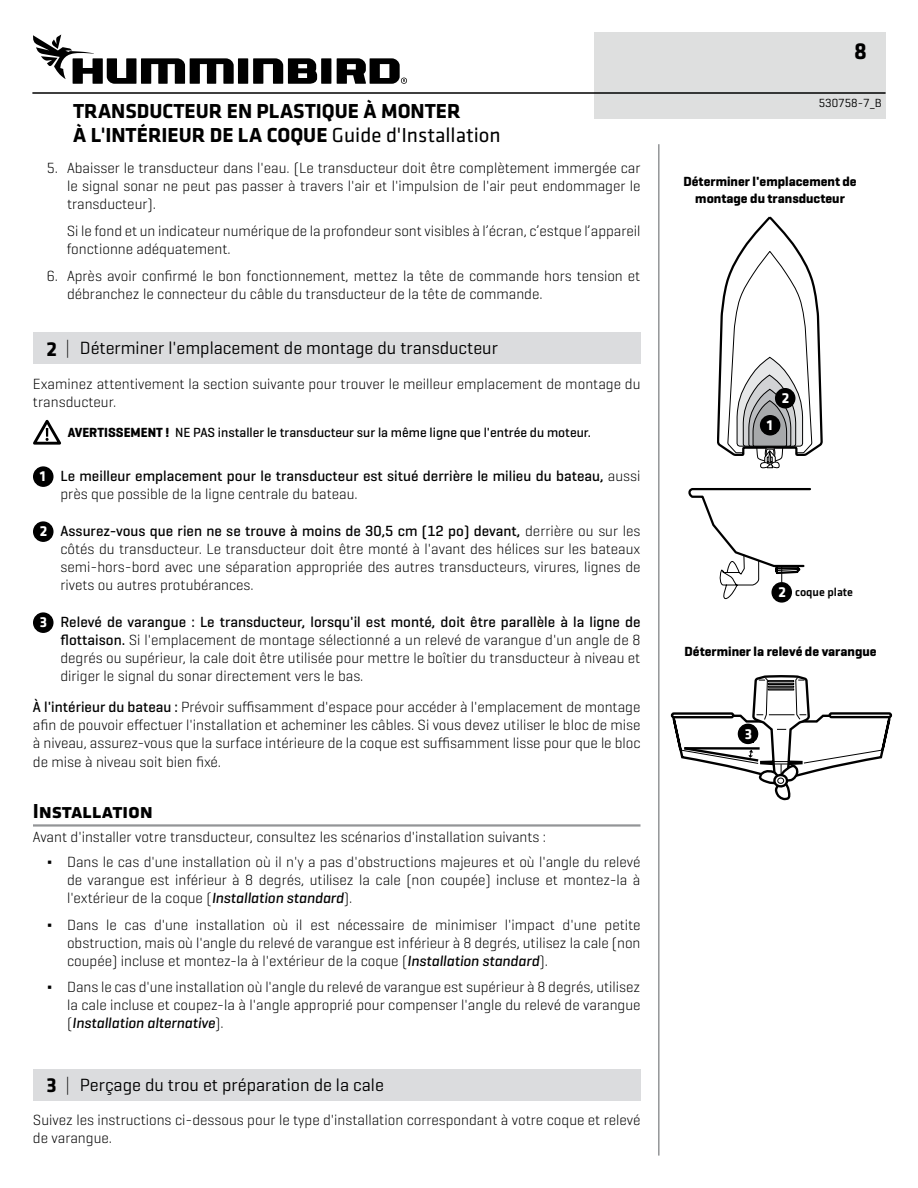
<style>
.page{position:relative;width:918px;height:1188px;background:#fff}
.page>*{position:absolute;margin:0;border:0;box-sizing:border-box;transform-origin:0 0}
.t1{font:700 24px "Klavika";color:#000}
.t2{font:700 21px/23.7px "Klavika";color:#000}
.t3{font:18px "Geogrotesque";color:#000}
.t4{font:300 15px/18px "Geogrotesque";color:#000;text-align:justify}
.t5{font:500 15px/18px "Geogrotesque";color:#000}
.t6{font:700 15px "Klavika";color:#fff}
.t7{font:500 13.5px "Geogrotesque";color:#000}
.t8{font:700 13.5px/16.2px "Geogrotesque";color:#000;text-align:center}
.t9{font:12px "Geogrotesque";color:#000}
.t10{font:500 12px "Klavika";color:#000}
.s1{font-weight:400}
.s2{font-family:"Klavika";font-weight:700;font-size:21px}
.s3{font-family:"Klavika";font-weight:300}
.s4{font-weight:700}
.s5{font-family:"Klavika";font-weight:700;color:#fff}
.s6{font-weight:300}
.s7{font-weight:500}
.s8{font-weight:500;font-style:italic}
</style>
<div class="page">
<div style="left:594px;top:32px;width:292px;height:87px;background:#dedfdf"></div>
<hr style="left:32px;top:92px;width:854px;height:2px;background:#000">
<div style="left:238px;top:58px;width:10px;height:26px;background:#000"></div>
<div style="left:321px;top:58px;width:10px;height:26px;background:#000"></div>
<svg style="left:337px;top:58px;width:70px;height:26px"></svg>
<svg style="left:253px;top:58px;width:64px;height:26px"></svg>
<svg style="left:33px;top:35px;width:201px;height:49px"></svg>
<hr style="left:658px;top:144px;width:2px;height:1012px;background:#939597">
<div style="left:33px;top:332px;width:607px;height:32px;background:#dbdcde"></div>
<hr style="left:33px;top:824px;width:607px;height:3px;background:#939597">
<div style="left:33px;top:1069px;width:607px;height:31px;background:#dbdcde"></div>
<svg style="left:33px;top:420px;width:28px;height:25px"></svg>
<div style="left:34px;top:467px;width:19px;height:19px;background:#000;border-radius:50%"></div>
<div style="left:33px;top:466px;width:21px;height:21px;border:1px solid #000;border-radius:50%"></div>
<div style="left:40px;top:472px;width:9px;height:13px;background:#000"></div>
<div style="left:34px;top:522px;width:19px;height:19px;background:#000;border-radius:50%"></div>
<div style="left:33px;top:521px;width:21px;height:21px;border:1px solid #000;border-radius:50%"></div>
<div style="left:40px;top:527px;width:9px;height:13px;background:#000"></div>
<div style="left:34px;top:613px;width:19px;height:19px;background:#000;border-radius:50%"></div>
<div style="left:33px;top:612px;width:21px;height:21px;border:1px solid #000;border-radius:50%"></div>
<div style="left:40px;top:618px;width:9px;height:13px;background:#000"></div>
<svg style="left:717px;top:217px;width:105px;height:251px"></svg>
<div style="left:761px;top:416px;width:19px;height:19px;background:#000;border-radius:50%"></div>
<div style="left:760px;top:415px;width:20px;height:21px;border:1px solid #000;border-radius:50%"></div>
<div style="left:767px;top:420px;width:8px;height:14px;background:#000"></div>
<div style="left:776px;top:389px;width:19px;height:19px;background:#000;border-radius:50%"></div>
<div style="left:775px;top:388px;width:20px;height:21px;border:1px solid #000;border-radius:50%"></div>
<div style="left:782px;top:393px;width:9px;height:14px;background:#000"></div>
<div style="left:772px;top:583px;width:19px;height:19px;background:#000;border-radius:50%"></div>
<div style="left:771px;top:582px;width:21px;height:21px;border:1px solid #000;border-radius:50%"></div>
<div style="left:778px;top:587px;width:9px;height:14px;background:#000"></div>
<svg style="left:688px;top:488px;width:123px;height:111px"></svg>
<svg style="left:670px;top:675px;width:222px;height:125px"></svg>
<div style="left:739px;top:724px;width:19px;height:19px;background:#000;border-radius:50%"></div>
<div style="left:738px;top:724px;width:20px;height:20px;border:1px solid #000;border-radius:50%"></div>
<div style="left:745px;top:729px;width:8px;height:13px;background:#000"></div>
<h2 class="t2" style="left:73px;top:98px;width:429px">TRANSDUCTEUR EN PLASTIQUE À MONTER<br>À L'INTÉRIEUR DE LA COQUE <span class="s1">Guide d'Installation</span></h2>
<p class="t4" style="left:67px;top:160px;width:575px;text-indent:-20px">5. Abaisser le transducteur dans l'eau. (Le transducteur doit être complètement immergée car le signal sonar ne peut pas passer à travers l'air et l'impulsion de l'air peut endommager le transducteur).</p>
<p class="t4" style="left:67px;top:223px;width:575px">Si le fond et un indicateur numérique de la profondeur sont visibles à l’écran, c’estque l’appareil fonctionne adéquatement.</p>
<p class="t4" style="left:67px;top:268px;width:575px;text-indent:-20px">6. Après avoir confirmé le bon fonctionnement, mettez la tête de commande hors tension et débranchez le connecteur du câble du transducteur de la tête de commande.</p>
<p class="t3" style="left:46px;top:342px;width:453px"><span class="s2">2</span> <span class="s3">|</span> Déterminer l'emplacement de montage du transducteur</p>
<p class="t4" style="left:33px;top:375px;width:609px;line-height:18.9px">Examinez attentivement la section suivante pour trouver le meilleur emplacement de montage du transducteur.</p>
<p class="t7" style="left:68px;top:425px;width:525px"><span class="s4">AVERTISSEMENT !</span> NE PAS installer le transducteur sur la même ligne que l'entrée du moteur.</p>
<p class="t5" style="left:60px;top:467px;width:582px;text-indent:-21px"><span class="s5">1</span> Le meilleur emplacement pour le transducteur est situé derrière le milieu du bateau, <span class="s6">aussi près que possible de la ligne centrale du bateau.</span></p>
<p class="t4" style="left:60px;top:523px;width:582px;text-indent:-21px"><span class="s5">2</span> <span class="s7">Assurez-vous que rien ne se trouve à moins de 30,5 cm (12 po) devant,</span> derrière ou sur les côtés du transducteur. Le transducteur doit être monté à l'avant des hélices sur les bateaux semi-hors-bord avec une séparation appropriée des autres transducteurs, virures, lignes de rivets ou autres protubérances.</p>
<p class="t4" style="left:60px;top:614px;width:582px;text-indent:-21px"><span class="s5">3</span> <span class="s7">Relevé de varangue : Le transducteur, lorsqu'il est monté, doit être parallèle à la ligne de flottaison.</span> Si l'emplacement de montage sélectionné a un relevé de varangue d'un angle de 8 degrés ou supérieur, la cale doit être utilisée pour mettre le boîtier du transducteur à niveau et diriger le signal du sonar directement vers le bas.</p>
<p class="t4" style="left:33px;top:700px;width:609px"><span class="s7">À l'intérieur du bateau :</span> Prévoir suffisamment d'espace pour accéder à l'emplacement de montage afin de pouvoir effectuer l'installation et acheminer les câbles. Si vous devez utiliser le bloc de mise à niveau, assurez-vous que la surface intérieure de la coque est suffisamment lisse pour que le bloc de mise à niveau soit bien fixé.</p>
<h2 class="t2" style="left:33px;top:798px;width:122px">Installation</h2>
<p class="t4" style="left:47px;top:826px;width:595px;line-height:24.8px;text-indent:-14px">Avant d'installer votre transducteur, consultez les scénarios d'installation suivants :<br><span class="s7">∆</span> Dans le cas d'une installation où il n'y a pas d'obstructions majeures et où l'angle du relevé</p>
<p class="t4" style="left:67px;top:872px;width:575px">de varangue est inférieur à 8 degrés, utilisez la cale (non coupée) incluse et montez-la à l'extérieur de la coque (<span class="s8">Installation standard</span>).</p>
<p class="t4" style="left:67px;top:917px;width:575px;text-indent:-20px"><span class="s7">∆</span> Dans le cas d'une installation où il est nécessaire de minimiser l'impact d'une petite obstruction, mais où l'angle du relevé de varangue est inférieur à 8 degrés, utilisez la cale (non coupée) incluse et montez-la à l'extérieur de la coque (<span class="s8">Installation standard</span>).</p>
<p class="t4" style="left:67px;top:980px;width:575px;text-indent:-20px"><span class="s7">∆</span> Dans le cas d'une installation où l'angle du relevé de varangue est supérieur à 8 degrés, utilisez la cale incluse et coupez-la à l'angle approprié pour compenser l'angle du relevé de varangue (<span class="s8">Installation alternative</span>).</p>
<p class="t3" style="left:46px;top:1078px;width:339px"><span class="s2">3</span> <span class="s3">|</span> Perçage du trou et préparation de la cale</p>
<p class="t4" style="left:33px;top:1112px;width:609px">Suivez les instructions ci-dessous pour le type d'installation correspondant à votre coque et relevé de varangue.</p>
<h1 class="t1" style="left:854px;top:38px;width:14px">8</h1>
<p class="t9" style="left:819px;top:99px;width:65px">530758-7_B</p>
<p class="t8" style="left:683px;top:174px;width:175px">Déterminer l'emplacement de montage du transducteur</p>
<p class="t6" style="left:767px;top:417px;width:7px">1</p>
<p class="t6" style="left:782px;top:390px;width:9px">2</p>
<p class="t6" style="left:778px;top:584px;width:9px">2</p>
<p class="t10" style="left:795px;top:587px;width:59px">coque plate</p>
<p class="t8" style="left:684px;top:644px;width:194px">Déterminer la relevé de varangue</p>
<p class="t6" style="left:745px;top:725px;width:9px">3</p>
</div>
